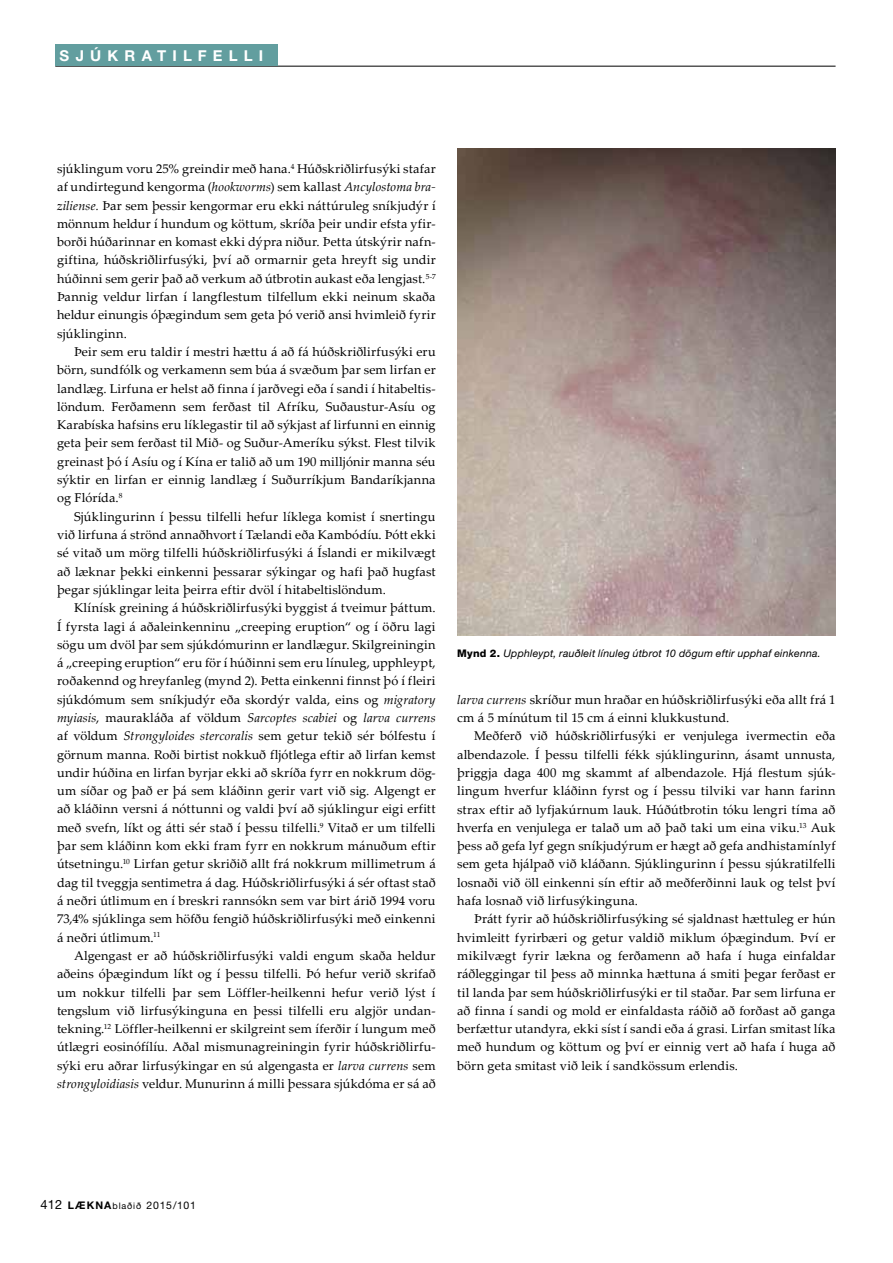
<style>
.page{position:relative;width:893px;height:1263px;background:#fff}
.page>*{position:absolute;margin:0;border:0;box-sizing:border-box;transform-origin:0 0}
.t1{font:700 15px "Helvetica Neue";letter-spacing:.41em;color:#fff}
.t2{font:12.75px/18.3px "Palatino Linotype";letter-spacing:.015em;color:#000;text-align:justify}
.t3{font:italic 10.5px "Helvetica Neue";letter-spacing:.02em;color:#000}
.t4{font:10.5px "Helvetica Neue";letter-spacing:.065em;color:#000}
.s1{font-style:italic}
.s2{font-weight:800;font-style:normal}
.s3{font-size:12.75px}
.s4{font-weight:700}
.s5{font-size:9px}
</style>
<div class="page">
<hr style="left:55px;top:66px;width:781px;height:1px;background:#000">
<div style="left:55px;top:45px;width:223px;height:21px;background:#629e9f"></div>
<img style="left:457px;top:149px;width:379px;height:486px">
<p class="t1" style="left:60px;top:46px;width:182px">SJÚK RA TIL FELLI</p>
<p class="t2" style="left:57px;top:159px;width:380px">sjúklingum voru 25% greindir með hana.<sup>4</sup> Húðskriðlirfusýki stafar af undirtegund kengorma (<span class="s1">hookworms</span>) sem kallast <span class="s1">Ancylostoma bra&shy;ziliense.</span> Þar sem þessir kengormar eru ekki náttúruleg sníkjudýr í mönnum heldur í hundum og köttum, skríða þeir undir efsta yfir&shy;borði húðarinnar en komast ekki dýpra niður. Þetta útskýrir nafn&shy;giftina, húðskriðlirfusýki, því að ormarnir geta hreyft sig undir húðinni sem gerir það að verkum að útbrotin aukast eða lengjast.<sup>5-7<br></sup>Þannig veldur lirfan í langflestum tilfellum ekki neinum skaða heldur einungis óþægindum sem geta þó verið ansi hvimleið fyrir sjúklinginn.</p>
<p class="t2" style="left:57px;top:342px;width:380px;text-indent:17px">Þeir sem eru taldir í mestri hættu á að fá húðskriðlirfusýki eru börn, sundfólk og verkamenn sem búa á svæðum þar sem lirfan er landlæg. Lirfuna er helst að finna í jarðvegi eða í sandi í hitabeltis&shy;löndum. Ferðamenn sem ferðast til Afríku, Suðaustur-Asíu og Karabíska hafsins eru líklegastir til að sýkjast af lirfunni en einnig geta þeir sem ferðast til Mið- og Suður-Ameríku sýkst. Flest tilvik greinast þó í Asíu og í Kína er talið að um 190 milljónir manna séu sýktir en lirfan er einnig landlæg í Suðurríkjum Bandaríkjanna og Flórída.<sup>8</sup></p>
<p class="t2" style="left:57px;top:507px;width:380px;text-indent:17px">Sjúklingurinn í þessu tilfelli hefur líklega komist í snertingu við lirfuna á strönd annaðhvort í Tælandi eða Kambódíu. Þótt ekki sé vitað um mörg tilfelli húðskriðlirfusýki á Íslandi er mikilvægt að læknar þekki einkenni þessarar sýkingar og hafi það hugfast þegar sjúklingar leita þeirra eftir dvöl í hitabeltislöndum.</p>
<p class="t2" style="left:57px;top:598px;width:380px;text-indent:17px">Klínísk greining á húðskriðlirfusýki byggist á tveimur þáttum.<br>Í fyrsta lagi á aðaleinkenninu „creeping eruption“ og í öðru lagi sögu um dvöl þar sem sjúkdómurinn er landlægur. Skilgreiningin á „creeping eruption“ eru för í húðinni sem eru línuleg, upphleypt, roðakennd og hreyfanleg (mynd 2). Þetta einkenni finnst þó í fleiri sjúkdómum sem sníkjudýr eða skordýr valda, eins og <span class="s1">migratory myiasis</span>, maurakláða af völdum <span class="s1">Sarcoptes scabiei</span> og <span class="s1">larva currens </span>af völdum <span class="s1">Strongyloides stercoralis</span> sem getur tekið sér bólfestu í görnum manna. Roði birtist nokkuð fljótlega eftir að lirfan kemst undir húðina en lirfan byrjar ekki að skríða fyrr en nokkrum dög&shy;um síðar og það er þá sem kláðinn gerir vart við sig. Algengt er að kláðinn versni á nóttunni og valdi því að sjúklingur eigi erfitt með svefn, líkt og átti sér stað í þessu tilfelli.<sup>9</sup> Vitað er um tilfelli þar sem kláðinn kom ekki fram fyrr en nokkrum mánuðum eftir útsetningu.<sup>10</sup> Lirfan getur skriðið allt frá nokkrum millimetrum á dag til tveggja sentimetra á dag. Húðskriðlirfusýki á sér oftast stað á neðri útlimum en í breskri rannsókn sem var birt árið 1994 voru 73,4% sjúklinga sem höfðu fengið húðskriðlirfusýki með einkenni á neðri útlimum.<sup>11</sup></p>
<p class="t2" style="left:57px;top:946px;width:380px;text-indent:17px">Algengast er að húðskriðlirfusýki valdi engum skaða heldur aðeins óþægindum líkt og í þessu tilfelli. Þó hefur verið skrifað um nokkur tilfelli þar sem Löffler-heilkenni hefur verið lýst í tengslum við lirfusýkinguna en þessi tilfelli eru algjör undan&shy;tekning.<sup>12</sup> Löffler-heilkenni er skilgreint sem íferðir í lungum með útlægri eosinófílíu. Aðal mismunagreiningin fyrir húðskriðlirfu&shy;sýki eru aðrar lirfusýkingar en sú algengasta er <span class="s1">larva currens</span> sem <span class="s1">strongyloidiasis</span> veldur. Munurinn á milli þessara sjúkdóma er sá að</p>
<p class="t3" style="left:457px;top:647px;width:365px"><span class="s2">Mynd 2.</span> Upphleypt, rauðleit línuleg útbrot 10 dögum eftir upphaf einkenna.</p>
<p class="t2" style="left:457px;top:690px;width:380px"><span class="s1">larva currens</span> skríður mun hraðar en húðskriðlirfusýki eða allt frá 1 cm á 5 mínútum til 15 cm á einni klukkustund.</p>
<p class="t2" style="left:457px;top:726px;width:380px;text-indent:17px">Meðferð við húðskriðlirfusýki er venjulega ivermectin eða albendazole. Í þessu tilfelli fékk sjúklingurinn, ásamt unnusta, þriggja daga 400 mg skammt af albendazole. Hjá flestum sjúk&shy;lingum hverfur kláðinn fyrst og í þessu tilviki var hann farinn strax eftir að lyfjakúrnum lauk. Húðútbrotin tóku lengri tíma að hverfa en venjulega er talað um að það taki um eina viku.<sup>13</sup> Auk þess að gefa lyf gegn sníkjudýrum er hægt að gefa andhistamínlyf sem geta hjálpað við kláðann. Sjúklingurinn í þessu sjúkratilfelli losnaði við öll einkenni sín eftir að meðferðinni lauk og telst því hafa losnað við lirfusýkinguna.</p>
<p class="t2" style="left:457px;top:909px;width:380px;text-indent:17px">Þrátt fyrir að húðskriðlirfusýking sé sjaldnast hættuleg er hún hvimleitt fyrirbæri og getur valdið miklum óþægindum. Því er mikilvægt fyrir lækna og ferðamenn að hafa í huga einfaldar ráðleggingar til þess að minnka hættuna á smiti þegar ferðast er til landa þar sem húðskriðlirfusýki er til staðar. Þar sem lirfuna er að finna í sandi og mold er einfaldasta ráðið að forðast að ganga berfættur utandyra, ekki síst í sandi eða á grasi. Lirfan smitast líka með hundum og köttum og því er einnig vert að hafa í huga að börn geta smitast við leik í sandkössum erlendis.</p>
<p class="t4" style="left:40px;top:1199px;width:157px"><span class="s3">412</span> <span class="s4">LÆKNA</span><span class="s5">blaðið</span> 2015/101</p>
</div>
